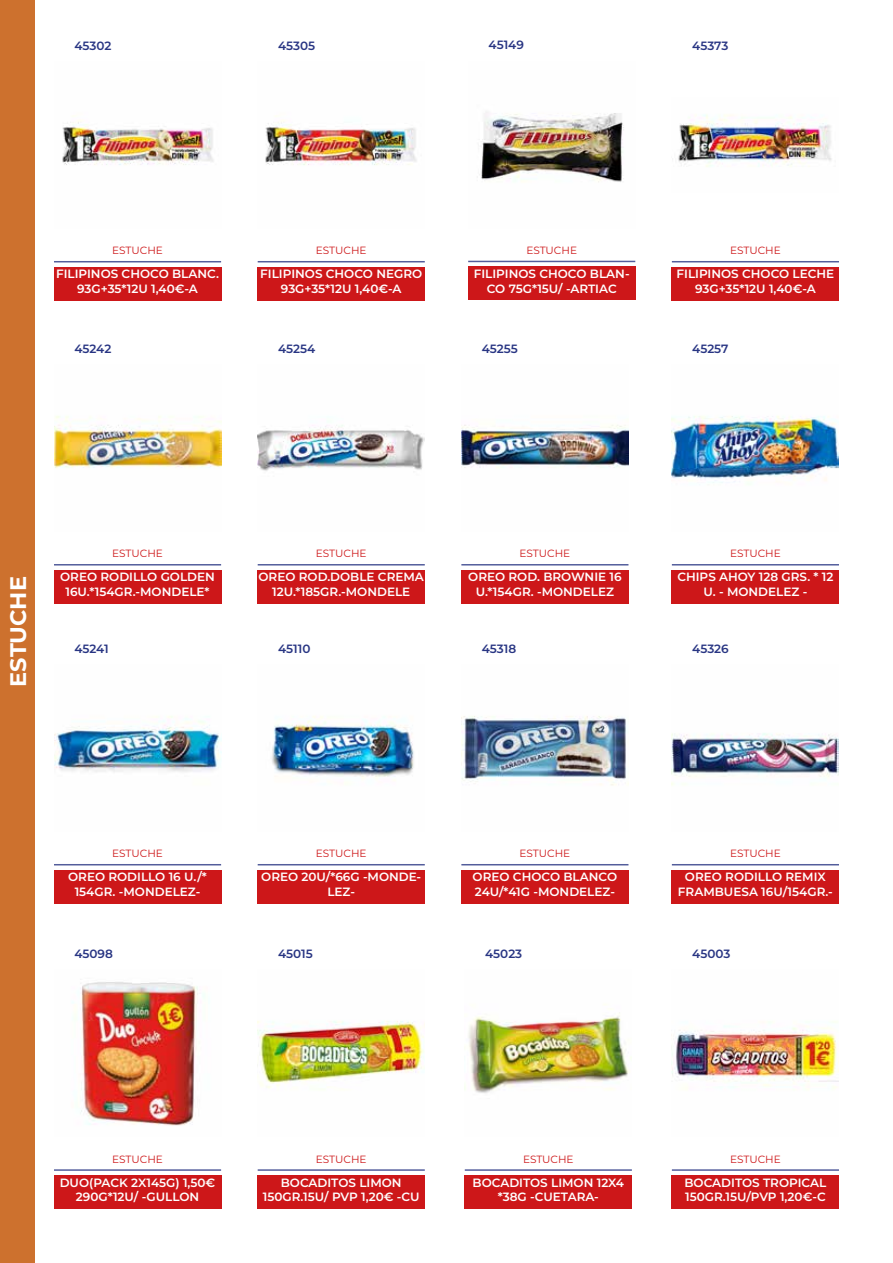
<style>
.page{position:relative;width:893px;height:1263px;background:#fff}
.page>*{position:absolute;margin:0;border:0;box-sizing:border-box;transform-origin:0 0}
.t1{font:700 22.5px "Montserrat";color:#fff}
.t2{font:600 12px/14.4px "Montserrat";color:#fff;text-align:center}
.t3{font:600 12px "Montserrat";letter-spacing:-.005em;color:#283583}
.t4{font:10.5px "Montserrat";color:#cd1719}
</style>
<div class="page">
<div style="left:54px;top:267px;width:167px;height:34px;background:#cd1719"></div>
<hr style="left:54px;top:261px;width:167px;height:1px;background:#283583">
<img style="left:62px;top:116px;width:152px;height:49px">
<div style="left:258px;top:267px;width:167px;height:34px;background:#cd1719"></div>
<hr style="left:258px;top:261px;width:167px;height:1px;background:#283583">
<img style="left:265px;top:116px;width:152px;height:49px">
<div style="left:672px;top:267px;width:167px;height:34px;background:#cd1719"></div>
<hr style="left:672px;top:261px;width:167px;height:1px;background:#283583">
<img style="left:678px;top:114px;width:154px;height:53px">
<div style="left:54px;top:1175px;width:167px;height:34px;background:#cd1719"></div>
<hr style="left:54px;top:1169px;width:167px;height:2px;background:#283583">
<img style="left:72px;top:982px;width:133px;height:144px">
<div style="left:468px;top:266px;width:167px;height:34px;background:#cd1719"></div>
<hr style="left:468px;top:261px;width:167px;height:1px;background:#283583">
<img style="left:481px;top:112px;width:143px;height:70px">
<div style="left:258px;top:870px;width:167px;height:34px;background:#cd1719"></div>
<hr style="left:258px;top:864px;width:167px;height:1px;background:#283583">
<img style="left:271px;top:716px;width:143px;height:65px">
<div style="left:54px;top:870px;width:167px;height:34px;background:#cd1719"></div>
<hr style="left:54px;top:864px;width:167px;height:1px;background:#283583">
<img style="left:54px;top:716px;width:167px;height:56px">
<div style="left:54px;top:570px;width:167px;height:34px;background:#cd1719"></div>
<hr style="left:54px;top:564px;width:167px;height:1px;background:#283583">
<img style="left:54px;top:416px;width:167px;height:52px">
<div style="left:258px;top:570px;width:167px;height:34px;background:#cd1719"></div>
<hr style="left:258px;top:564px;width:167px;height:1px;background:#283583">
<img style="left:258px;top:425px;width:167px;height:46px">
<div style="left:461px;top:570px;width:167px;height:34px;background:#cd1719"></div>
<hr style="left:461px;top:564px;width:167px;height:1px;background:#283583">
<img style="left:461px;top:425px;width:167px;height:43px">
<div style="left:672px;top:570px;width:167px;height:34px;background:#cd1719"></div>
<hr style="left:672px;top:564px;width:167px;height:1px;background:#283583">
<img style="left:672px;top:416px;width:167px;height:67px">
<div style="left:461px;top:870px;width:167px;height:34px;background:#cd1719"></div>
<hr style="left:461px;top:864px;width:167px;height:1px;background:#283583">
<img style="left:461px;top:716px;width:166px;height:70px">
<div style="left:672px;top:870px;width:167px;height:34px;background:#cd1719"></div>
<hr style="left:672px;top:864px;width:167px;height:1px;background:#283583">
<img style="left:672px;top:733px;width:167px;height:52px">
<div style="left:672px;top:1175px;width:167px;height:34px;background:#cd1719"></div>
<hr style="left:672px;top:1169px;width:167px;height:2px;background:#283583">
<img style="left:672px;top:1021px;width:167px;height:69px">
<div style="left:258px;top:1175px;width:167px;height:34px;background:#cd1719"></div>
<hr style="left:258px;top:1169px;width:167px;height:2px;background:#283583">
<img style="left:258px;top:1021px;width:167px;height:67px">
<div style="left:465px;top:1175px;width:167px;height:34px;background:#cd1719"></div>
<hr style="left:465px;top:1169px;width:167px;height:2px;background:#283583">
<img style="left:465px;top:1013px;width:167px;height:80px">
<div style="left:0;top:0;width:34px;height:1263px;background:#cd712e"></div>
<hr style="left:892px;top:0;width:1px;height:1263px;background:#cd712e">
<p class="t3" style="left:74px;top:37px;width:39px">45302</p>
<p class="t3" style="left:278px;top:37px;width:39px">45305</p>
<p class="t3" style="left:489px;top:36px;width:37px">45149</p>
<p class="t3" style="left:692px;top:37px;width:38px">45373</p>
<p class="t4" style="left:112px;top:243px;width:52px">ESTUCHE</p>
<p class="t4" style="left:316px;top:243px;width:52px">ESTUCHE</p>
<p class="t4" style="left:526px;top:243px;width:52px">ESTUCHE</p>
<p class="t4" style="left:730px;top:243px;width:52px">ESTUCHE</p>
<p class="t2" style="left:56px;top:266px;width:164px">FILIPINOS CHOCO BLANC.<br>93G+35*12U 1,40€-A</p>
<p class="t2" style="left:260px;top:266px;width:163px">FILIPINOS CHOCO NEGRO<br>93G+35*12U 1,40€-A</p>
<p class="t2" style="left:474px;top:266px;width:157px">FILIPINOS CHOCO BLAN-<br>CO 75G*15U/ -ARTIAC</p>
<p class="t2" style="left:676px;top:266px;width:159px">FILIPINOS CHOCO LECHE<br>93G+35*12U 1,40€-A</p>
<p class="t3" style="left:74px;top:340px;width:38px">45242</p>
<p class="t3" style="left:278px;top:340px;width:39px">45254</p>
<p class="t3" style="left:482px;top:340px;width:37px">45255</p>
<p class="t3" style="left:692px;top:340px;width:38px">45257</p>
<h1 class="t1" style="left:2px;top:687px;width:112px;rotate:-90deg">ESTUCHE</h1>
<p class="t4" style="left:112px;top:546px;width:52px">ESTUCHE</p>
<p class="t2" style="left:60px;top:569px;width:156px">OREO RODILLO GOLDEN<br>16U.*154GR.-MONDELE*</p>
<p class="t3" style="left:74px;top:640px;width:36px">45241</p>
<p class="t4" style="left:316px;top:546px;width:52px">ESTUCHE</p>
<p class="t4" style="left:520px;top:546px;width:52px">ESTUCHE</p>
<p class="t2" style="left:258px;top:569px;width:167px">OREO ROD.DOBLE CREMA<br>12U.*185GR.-MONDELE</p>
<p class="t2" style="left:468px;top:569px;width:155px">OREO ROD. BROWNIE 16<br>U.*154GR. -MONDELEZ</p>
<p class="t3" style="left:278px;top:640px;width:34px">45110</p>
<p class="t3" style="left:482px;top:640px;width:36px">45318</p>
<p class="t4" style="left:730px;top:546px;width:52px">ESTUCHE</p>
<p class="t2" style="left:677px;top:569px;width:158px">CHIPS AHOY 128 GRS. * 12<br>U. - MONDELEZ -</p>
<p class="t3" style="left:692px;top:640px;width:38px">45326</p>
<p class="t4" style="left:112px;top:846px;width:52px">ESTUCHE</p>
<p class="t4" style="left:316px;top:846px;width:52px">ESTUCHE</p>
<p class="t4" style="left:520px;top:846px;width:52px">ESTUCHE</p>
<p class="t4" style="left:730px;top:846px;width:52px">ESTUCHE</p>
<p class="t2" style="left:68px;top:869px;width:140px">OREO RODILLO 16 U./*<br>154GR. -MONDELEZ-</p>
<p class="t2" style="left:261px;top:869px;width:162px">OREO 20U/*66G -MONDE-<br>LEZ-</p>
<p class="t2" style="left:473px;top:869px;width:146px;text-align:left">OREO CHOCO BLANCO<br>24U/*41G -MONDELEZ-</p>
<p class="t2" style="left:678px;top:869px;width:156px">OREO RODILLO REMIX<br>FRAMBUESA 16U/154GR.-</p>
<p class="t3" style="left:74px;top:945px;width:40px">45098</p>
<p class="t3" style="left:278px;top:945px;width:36px">45015</p>
<p class="t3" style="left:485px;top:945px;width:39px">45023</p>
<p class="t3" style="left:692px;top:945px;width:40px">45003</p>
<p class="t4" style="left:112px;top:1152px;width:52px">ESTUCHE</p>
<p class="t2" style="left:60px;top:1175px;width:157px">DUO(PACK 2X145G) 1,50€<br>290G*12U/ -GULLON</p>
<p class="t4" style="left:316px;top:1152px;width:52px">ESTUCHE</p>
<p class="t2" style="left:263px;top:1175px;width:158px">BOCADITOS LIMON<br>150GR.15U/ PVP 1,20€ -CU</p>
<p class="t4" style="left:523px;top:1152px;width:52px">ESTUCHE</p>
<p class="t2" style="left:473px;top:1175px;width:153px">BOCADITOS LIMON 12X4 *38G -CUETARA-</p>
<p class="t4" style="left:730px;top:1152px;width:52px">ESTUCHE</p>
<p class="t2" style="left:684px;top:1175px;width:143px;text-align:left">BOCADITOS TROPICAL<br>150GR.15U/PVP 1,20€-C</p>
</div>
